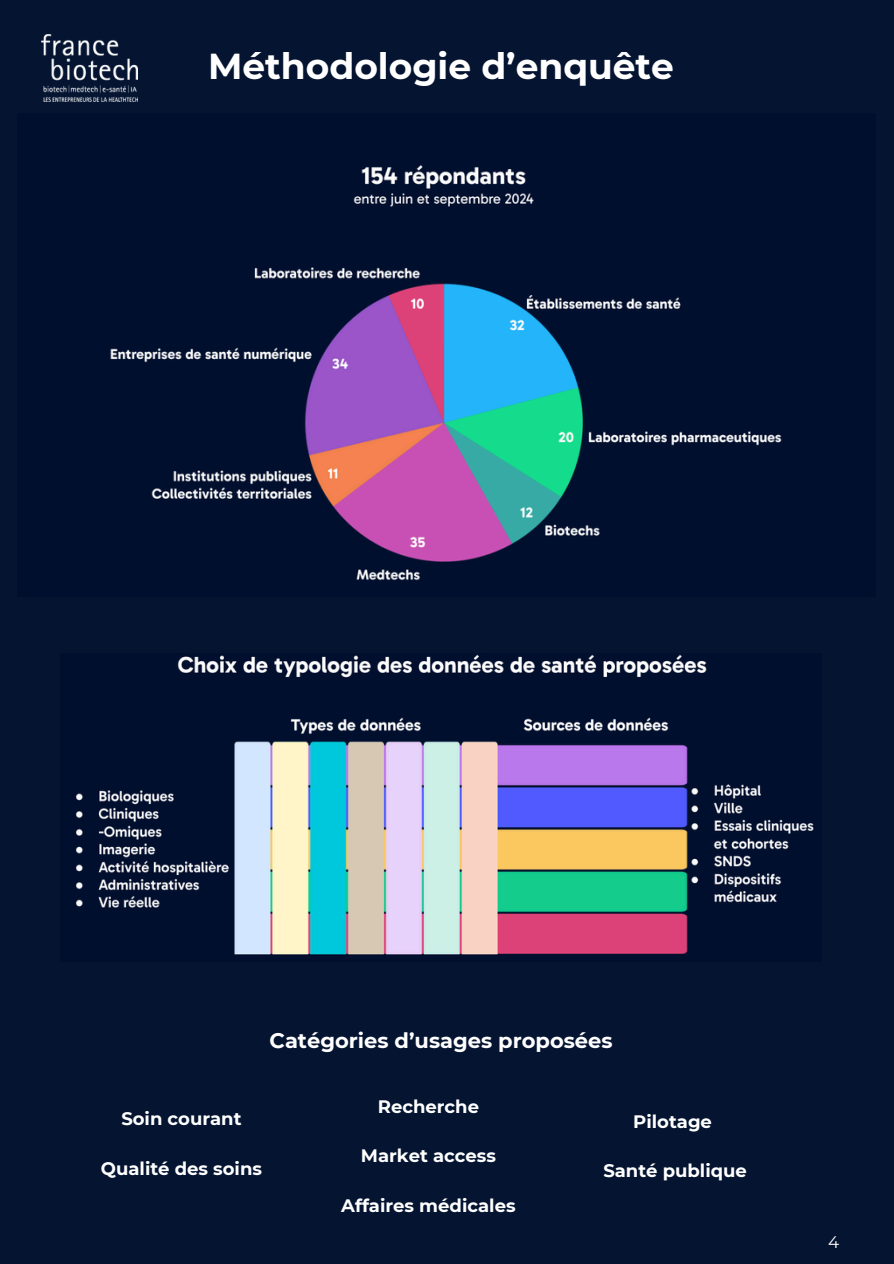
<style>
.page{position:relative;width:894px;height:1264px;background:#fff}
.page>*{position:absolute;margin:0;border:0;box-sizing:border-box;transform-origin:0 0}
.t1{font:700 36px "Montserrat";color:#fff}
.t2{font:700 21px "Montserrat";color:#fff}
.t3{font:700 18px "Montserrat";color:#fff}
.t4{font:16.8px "Montserrat";color:#fff}
</style>
<div class="page">
<div style="left:0;top:0;width:893px;height:1263px;background:#041431"></div>
<img style="left:76px;top:654px;width:738px;height:302px">
<img style="left:110px;top:165px;width:672px;height:416px">
<img style="left:41px;top:34px;width:96px;height:68px">
<p class="t1" style="left:208px;top:45px;width:467px">Méthodologie d’enquête</p>
<p class="t2" style="left:269px;top:1027px;width:344px">Catégories d’usages proposées</p>
<p class="t3" style="left:121px;top:1107px;width:122px">Soin courant</p>
<h1 class="t3" style="left:101px;top:1157px;width:163px">Qualité des soins</h1>
<p class="t3" style="left:377px;top:1095px;width:103px">Recherche</p>
<h2 class="t3" style="left:361px;top:1144px;width:137px">Market access</h2>
<p class="t3" style="left:341px;top:1194px;width:176px">Affaires médicales</p>
<p class="t3" style="left:633px;top:1110px;width:80px">Pilotage</p>
<p class="t3" style="left:603px;top:1159px;width:145px">Santé publique</p>
<p class="t4" style="left:828px;top:1231px;width:13px">4</p>
</div>
